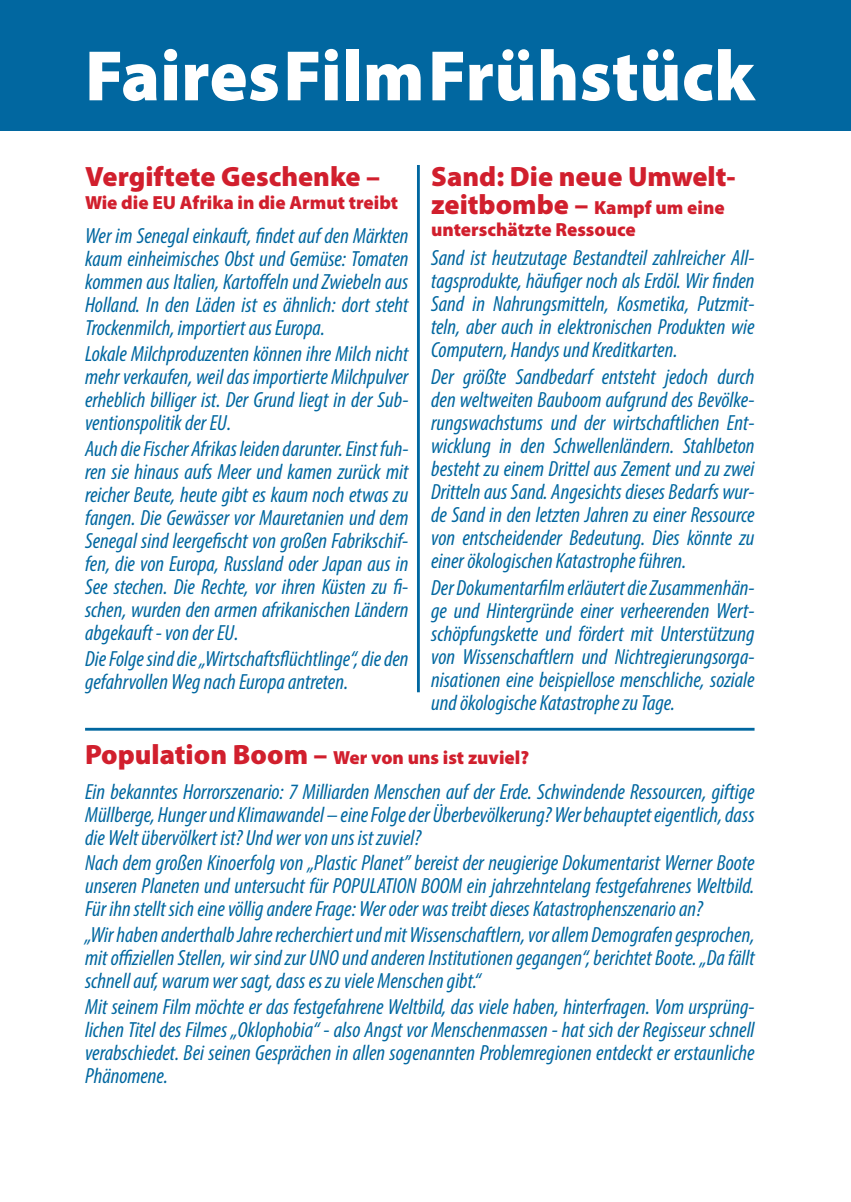
<style>
.page{position:relative;width:851px;height:1202px;background:#fff}
.page>*{position:absolute;margin:0;border:0;box-sizing:border-box;transform-origin:0 0}
.t1{font:900 72px "Myriad Pro";letter-spacing:.005em;color:#fff}
.t2{font:900 28px "Myriad Pro";color:#d11f2d}
.t3{font:italic condensed 22px/23px "Myriad Pro";color:#0167a0;text-align:justify}
.t4{font:900 19px/22px "Myriad Pro";color:#d11f2d}
.s1{font-size:28px}
</style>
<div class="page">
<div style="left:0;top:0;width:850px;height:130px;background:#0167a0"></div>
<hr style="left:85px;top:728px;width:669px;height:3px;background:#0167a0">
<hr style="left:417px;top:165px;width:3px;height:527px;background:#0167a0">
<h1 class="t1" style="left:85px;top:35px;width:671px">FairesFilmFrühstück</h1>
<p class="t2" style="left:85px;top:161px;width:296px">Vergiftete Geschenke –</p>
<p class="t4" style="left:85px;top:192px;width:314px">Wie die EU Afrika in die Armut treibt</p>
<p class="t3" style="left:85px;top:224px;width:325px">Wer im Senegal einkauft, findet auf den Märkten kaum einheimisches Obst und Gemüse: Tomaten kommen aus Italien, Kartoffeln und Zwiebeln aus Holland. In den Läden ist es ähnlich: dort steht Trockenmilch, importiert aus Europa.</p>
<p class="t3" style="left:85px;top:342px;width:325px">Lokale Milchproduzenten können ihre Milch nicht mehr verkaufen, weil das importierte Milchpulver erheblich billiger ist. Der Grund liegt in der Sub&shy;ventionspolitik der EU.</p>
<p class="t3" style="left:85px;top:437px;width:325px">Auch die Fischer Afrikas leiden darunter. Einst fuh&shy;ren sie hinaus aufs Meer und kamen zurück mit reicher Beute, heute gibt es kaum noch etwas zu fangen. Die Gewässer vor Mauretanien und dem Senegal sind leergefischt von großen Fabrikschif&shy;fen, die von Europa, Russland oder Japan aus in See stechen. Die Rechte, vor ihren Küsten zu fi&shy;schen, wurden den armen afrikanischen Ländern abgekauft - von der EU.</p>
<p class="t3" style="left:85px;top:646px;width:325px">Die Folge sind die „Wirtschaftsflüchtlinge“, die den gefahrvollen Weg nach Europa antreten.</p>
<p class="t2" style="left:431px;top:161px;width:306px">Sand: Die neue Umwelt-</p>
<p class="t4" style="left:431px;top:197px;width:295px"><span class="s1">zeitbombe –</span> Kampf um eine unterschätzte Ressouce</p>
<p class="t3" style="left:431px;top:246px;width:325px">Sand ist heutzutage Bestandteil zahlreicher All&shy;tagsprodukte, häufiger noch als Erdöl. Wir finden Sand in Nahrungsmitteln, Kosmetika, Putzmit&shy;teln, aber auch in elektronischen Produkten wie Computern, Handys und Kreditkarten.</p>
<p class="t3" style="left:431px;top:365px;width:325px">Der größte Sandbedarf entsteht jedoch durch den weltweiten Bauboom aufgrund des Bevölke&shy;rungswachstums und der wirtschaftlichen Ent&shy;wicklung in den Schwellenländern. Stahlbeton besteht zu einem Drittel aus Zement und zu zwei Dritteln aus Sand. Angesichts dieses Bedarfs wur&shy;de Sand in den letzten Jahren zu einer Ressource von entscheidender Bedeutung. Dies könnte zu einer ökologischen Katastrophe führen.</p>
<p class="t3" style="left:431px;top:576px;width:325px">Der Dokumentarfilm erläutert die Zusammenhän&shy;ge und Hintergründe einer verheerenden Wert&shy;schöpfungskette und fördert mit Unterstützung von Wissenschaftlern und Nichtregierungsorga&shy;nisationen eine beispiellose menschliche, soziale und ökologische Katastrophe zu Tage.</p>
<p class="t4" style="left:85px;top:747px;width:445px"><span class="s1">Population Boom –</span> Wer von uns ist zuviel?</p>
<p class="t3" style="left:85px;top:780px;width:670px">Ein bekanntes Horrorszenario: 7 Milliarden Menschen auf der Erde. Schwindende Ressourcen, giftige Müllberge, Hunger und Klimawandel – eine Folge der Überbevölkerung? Wer behauptet eigentlich, dass die Welt übervölkert ist? Und wer von uns ist zuviel?</p>
<p class="t3" style="left:85px;top:851px;width:671px">Nach dem großen Kinoerfolg von „Plastic Planet” bereist der neugierige Dokumentarist Werner Boote unseren Planeten und untersucht für POPULATION BOOM ein jahrzehntelang festgefahrenes Weltbild.<br>Für ihn stellt sich eine völlig andere Frage: Wer oder was treibt dieses Katastrophenszenario an?</p>
<p class="t3" style="left:85px;top:923px;width:671px">„Wir haben anderthalb Jahre recherchiert und mit Wissenschaftlern, vor allem Demografen gesprochen, mit offiziellen Stellen, wir sind zur UNO und anderen Institutionen gegangen“, berichtet Boote. „Da fällt schnell auf, warum wer sagt, dass es zu viele Menschen gibt.“</p>
<p class="t3" style="left:85px;top:995px;width:671px">Mit seinem Film möchte er das festgefahrene Weltbild, das viele haben, hinterfragen. Vom ursprüng&shy;lichen Titel des Filmes „Oklophobia“ - also Angst vor Menschenmassen - hat sich der Regisseur schnell verabschiedet. Bei seinen Gesprächen in allen sogenannten Problemregionen entdeckt er erstaunliche Phänomene.</p>
</div>
